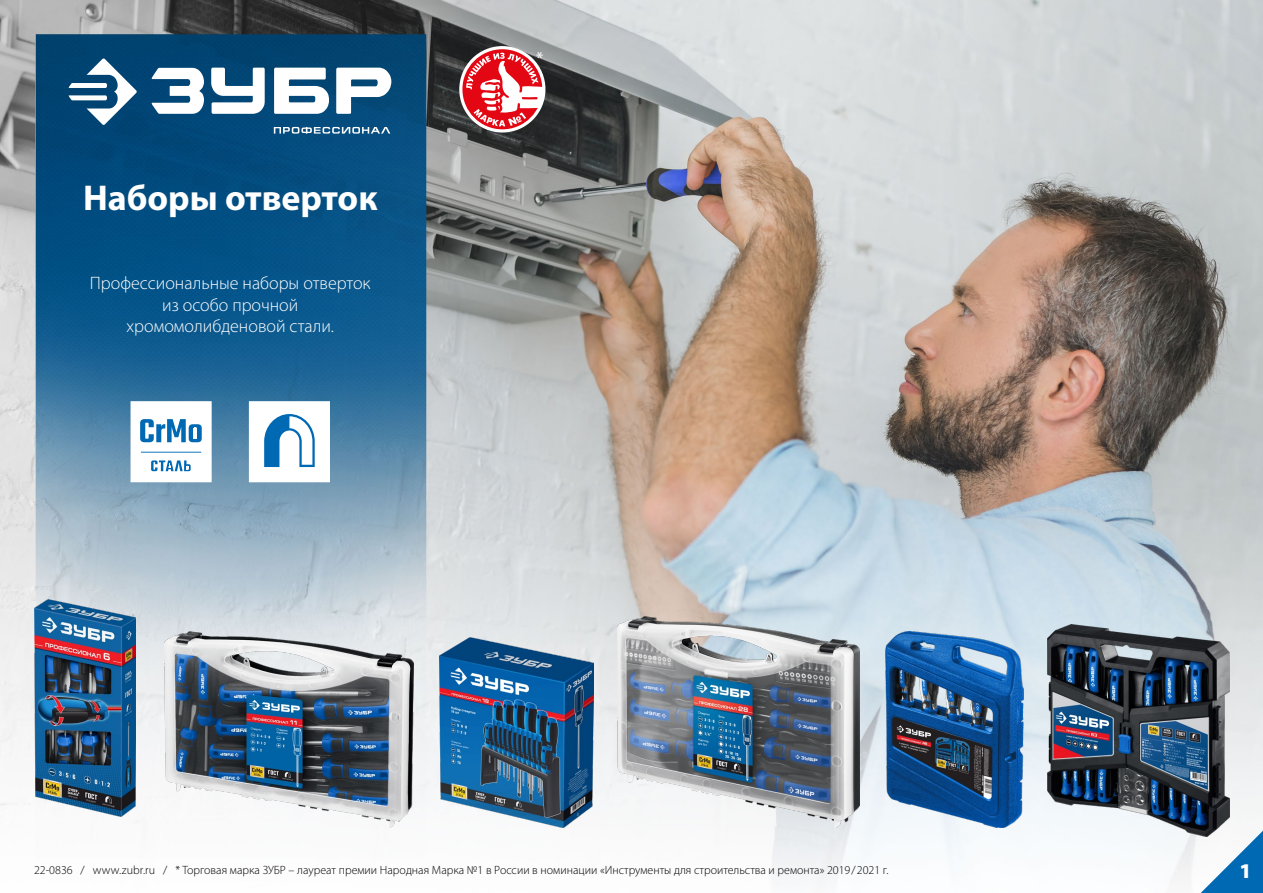
<style>
.page{position:relative;width:1263px;height:893px;background:#fff}
.page>*{position:absolute;margin:0;border:0;box-sizing:border-box;transform-origin:0 0}
.t1{font:700 36px "Myriad Pro";color:#fff}
.t2{font:900 21px "Myriad Pro";color:#fff}
.t3{font:300 18px/21.6px "Myriad Pro";color:#fff;text-align:center}
.t4{font:17.55px "Myriad Pro";color:#fff}
.t5{font:300 12px "Myriad Pro";color:#000}
</style>
<div class="page">
<img style="left:0;top:0;width:1263px;height:893px">
<svg style="left:459px;top:46px;width:86px;height:87px"></svg>
<svg style="left:462px;top:49px;width:80px;height:80px"></svg>
<svg style="left:466px;top:53px;width:78px;height:73px"></svg>
<svg style="left:1201px;top:831px;width:62px;height:62px"></svg>
<svg style="left:68px;top:58px;width:69px;height:67px"></svg>
<svg style="left:150px;top:68px;width:241px;height:46px"></svg>
<svg style="left:274px;top:127px;width:116px;height:7px"></svg>
<svg style="left:131px;top:401px;width:81px;height:81px"></svg>
<svg style="left:249px;top:401px;width:81px;height:81px"></svg>
<img style="left:34px;top:599px;width:102px;height:217px">
<img style="left:617px;top:616px;width:243px;height:212px">
<img style="left:164px;top:631px;width:250px;height:197px">
<img style="left:440px;top:637px;width:153px;height:191px">
<img style="left:1047px;top:625px;width:183px;height:211px">
<img style="left:885px;top:631px;width:138px;height:197px">
<h1 class="t1" style="left:83px;top:175px;width:296px">Наборы отверток</h1>
<h3 class="t3" style="left:90px;top:272px;width:282px">Профессиональные наборы отверток из особо прочной хромомолибденовой стали.</h3>
<h3 class="t4" style="left:536px;top:48px;width:9px">*</h3>
<p class="t5" style="left:34px;top:862px;width:856px">22-0836 / www.zubr.ru / * Торговая марка ЗУБР – лауреат премии Народная Марка №1 в России в номинации «Инструменты для строительства и ремонта» 2019/2021 г.</p>
<h2 class="t2" style="left:1239px;top:856px;width:14px">1</h2>
</div>
